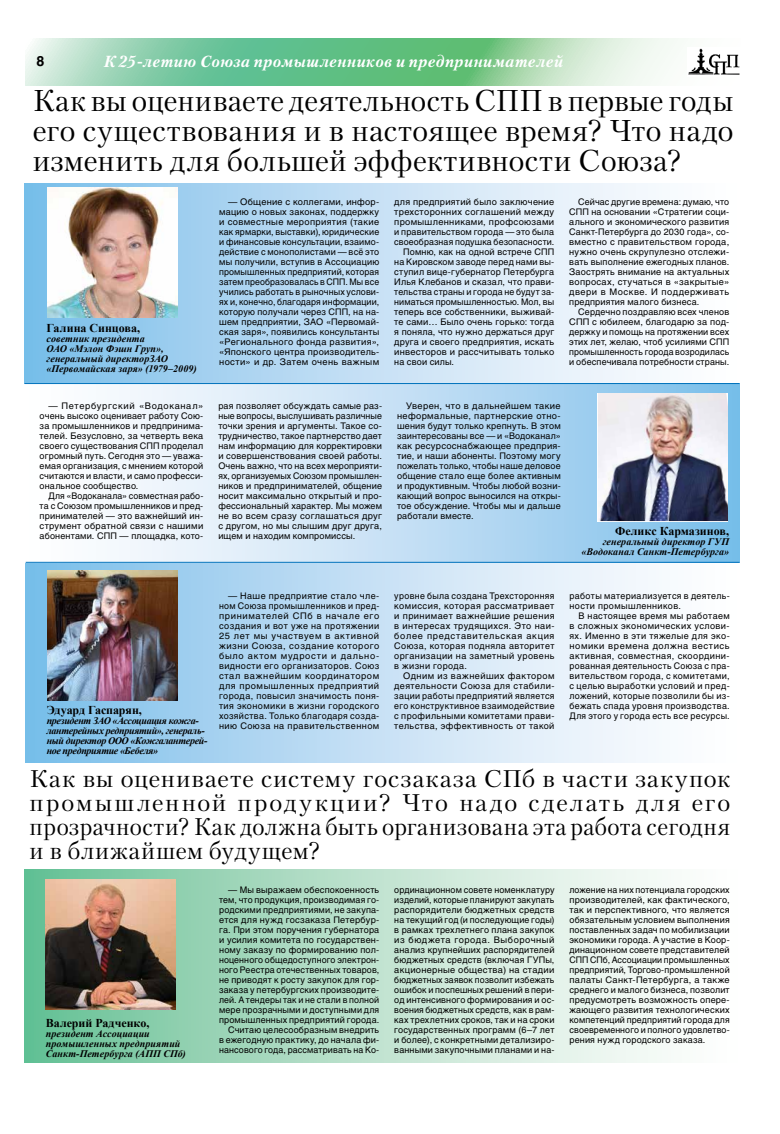
<style>
.page{position:relative;width:780px;height:1134px;background:#fff}
.page>*{position:absolute;margin:0;border:0;box-sizing:border-box;transform-origin:0 0}
.t1{font:30px/30px "Petersburg C";letter-spacing:.015em;color:#000;text-align:justify}
.t2{font:24px/24px "Petersburg C";letter-spacing:.02em;color:#000;text-align:justify}
.t3{font:italic 700 16px "Petersburg C";letter-spacing:.03em;color:#fff}
.t4{font:700 14px "Helios C";color:#000}
.t5{font:700 12px "Times New Roman";letter-spacing:-.005em;color:#000}
.t6{font:italic 700 10px/10px "Times New Roman";color:#000}
.t7{font:italic 700 10px/10px "Times New Roman";letter-spacing:-.035em;color:#000}
.t8{font:9px/10px "Helios C";letter-spacing:.02em;color:#000;text-align:justify}
.t9{font:9px/10px "Helios C";letter-spacing:.04em;color:#000}
</style>
<div class="page">
<div style="left:25px;top:869px;width:715px;height:193px;background:linear-gradient(to right,#6dc096,#fff)"></div>
<div style="left:25px;top:183px;width:714px;height:200px;background:linear-gradient(to right,#81c0e9,#fff)"></div>
<div style="left:26px;top:562px;width:713px;height:200px;background:linear-gradient(to right,#7ebde8,#fff)"></div>
<div style="left:26px;top:383px;width:713px;height:179px;background:linear-gradient(to right,#fff,#82c1ea)"></div>
<svg style="left:26px;top:39px;width:649px;height:46px;background:#91d1a9"></svg>
<img style="left:688px;top:48px;width:52px;height:27px">
<img style="left:46px;top:879px;width:130px;height:130px">
<img style="left:47px;top:570px;width:130px;height:130px">
<img style="left:598px;top:393px;width:130px;height:128px">
<img style="left:48px;top:187px;width:129px;height:130px">
<hr style="left:25px;top:383px;width:714px;height:1px;background:#0072bc">
<hr style="left:26px;top:562px;width:713px;height:1px;background:#0072bc">
<h3 class="t4" style="left:36px;top:53px;width:9px">8</h3>
<h3 class="t3" style="left:104px;top:51px;width:461px">К 25-летию Союза промышленников и предпринимателей</h3>
<h1 class="t1" style="left:33px;top:85px;width:702px">Как вы оцениваете деятельность СПП в первые годы его существования и в настоящее время? Что надо изменить для большей эффективности Союза?</h1>
<h3 class="t5" style="left:47px;top:319px;width:95px">Галина Синцова,</h3>
<p class="t6" style="left:47px;top:334px;width:152px">советник президента<br>ОАО «Мэлон Фэшн Груп», генеральный директорЗАО «Первомайская заря» (1979–2009)</p>
<p class="t8" style="left:40px;top:401px;width:165px;text-indent:9px">— Петербургский «Водоканал» очень высоко оценивает работу Сою&shy;за промышленников и предпринима&shy;телей. Безусловно, за четверть века своего существования СПП проделал огромный путь. Сегодня это — уважа&shy;емая организация, с мнением которой считаются и власти, и само професси&shy;ональное сообщество.</p>
<p class="t8" style="left:40px;top:491px;width:165px;text-indent:9px">Для «Водоканала» совместная рабо&shy;та с Союзом промышленников и пред&shy;принимателей — это важнейший ин&shy;струмент обратной связи с нашими абонентами. СПП — площадка, кото-</p>
<p class="t8" style="left:219px;top:197px;width:161px;text-indent:9px">— Общение с коллегами, инфор&shy;мацию о новых законах, поддержку и совместные мероприятия (такие как ярмарки, выставки), юридические и финансовые консультации, взаимо&shy;действие с монополистами — всё это мы получили, вступив в Ассоциацию промышленных предприятий, которая затем преобразовалась в СПП. Мы все учились работать в рыночных услови&shy;ях и, конечно, благодаря информации, которую получали через СПП, на на&shy;шем предприятии, ЗАО «Первомай&shy;ская заря», появились консультанты «Регионального фонда развития», «Японского центра производитель&shy;ности» и др. Затем очень важным</p>
<p class="t8" style="left:394px;top:197px;width:161px">для предприятий было заключение</p>
<p class="t8" style="left:394px;top:207px;width:161px">трехсторонних соглашений между</p>
<p class="t8" style="left:394px;top:217px;width:161px">промышленниками, профсоюзами</p>
<p class="t8" style="left:394px;top:227px;width:161px">и правительством города — это была</p>
<p class="t8" style="left:394px;top:237px;width:161px">своеобразная подушка безопасности.</p>
<p class="t8" style="left:403px;top:247px;width:152px">Помню, как на одной встрече СПП</p>
<p class="t8" style="left:394px;top:257px;width:161px">на Кировском заводе перед нами вы-</p>
<p class="t8" style="left:394px;top:267px;width:161px">ступил вице-губернатор Петербурга</p>
<p class="t8" style="left:394px;top:277px;width:161px">Илья Клебанов и сказал, что прави-</p>
<p class="t8" style="left:394px;top:287px;width:161px">тельства страны и города не будут за-</p>
<p class="t8" style="left:394px;top:297px;width:161px">ниматься промышленностью. Мол, вы</p>
<p class="t8" style="left:394px;top:307px;width:161px">теперь все собственники, выживай-</p>
<p class="t8" style="left:394px;top:317px;width:161px">те сами… Было очень горько: тогда</p>
<p class="t8" style="left:394px;top:327px;width:161px">я поняла, что нужно держаться друг</p>
<p class="t8" style="left:394px;top:337px;width:161px">друга и своего предприятия, искать</p>
<p class="t8" style="left:394px;top:347px;width:161px">инвесторов и рассчитывать только</p>
<p class="t8" style="left:394px;top:357px;width:61px">на свои силы.</p>
<p class="t8" style="left:569px;top:197px;width:161px;text-indent:9px">Сейчас другие времена: думаю, что СПП на основании «Стратегии соци&shy;ального и экономического развития Санкт-Петербурга до 2030 года», со&shy;вместно с правительством города, нужно очень скрупулезно отслежи&shy;вать выполнение ежегодных планов.<br>Заострять внимание на актуальных вопросах, стучаться в «закрытые» двери в Москве. И поддерживать предприятия малого бизнеса.</p>
<p class="t8" style="left:569px;top:307px;width:161px;text-indent:9px">Сердечно поздравляю всех членов СПП с юбилеем, благодарю за под&shy;держку и помощь на протяжении всех этих лет, желаю, чтоб усилиями СПП промышленность города возродилась и обеспечивала потребности страны.</p>
<p class="t8" style="left:218px;top:401px;width:165px">рая позволяет обсуждать самые раз&shy;ные вопросы, выслушивать различные точки зрения и аргументы. Такое со&shy;трудничество, такое партнерство дает нам информацию для корректировки и совершенствования своей работы.<br>Очень важно, что на всех мероприяти&shy;ях, организуемых Союзом промышлен&shy;ников и предпринимателей, общение носит максимально открытый и про&shy;фессиональный характер. Мы можем не во всем сразу соглашаться друг с другом, но мы слышим друг друга, ищем и находим компромиссы.</p>
<p class="t8" style="left:397px;top:401px;width:165px;text-indent:9px">Уверен, что в дальнейшем такие неформальные, партнерские отно&shy;шения будут только крепнуть. В этом заинтересованы все — и «Водоканал» как ресурсоснабжающее предприя&shy;тие, и наши абоненты. Поэтому могу пожелать только, чтобы наше деловое общение стало еще более активным и продуктивным. Чтобы любой возни&shy;кающий вопрос выносился на откры&shy;тое обсуждение. Чтобы мы и дальше работали вместе.</p>
<h3 class="t5" style="left:615px;top:522px;width:115px">Феликс Кармазинов,</h3>
<p class="t6" style="left:581px;top:537px;width:149px;text-align:right">генеральный директор ГУП «Водоканал Санкт-Петербурга»</p>
<h3 class="t5" style="left:47px;top:701px;width:97px">Эдуард Гаспарян,</h3>
<p class="t7" style="left:47px;top:715px;width:162px">президент ЗАО «Ассоциация кожга&shy;лантерейных редприятий», генераль&shy;ный директор ООО «Кожгалантерей&shy;ное предприятие «Бебеля»</p>
<p class="t8" style="left:219px;top:591px;width:162px;text-indent:9px">— Наше предприятие стало чле&shy;ном Союза промышленников и пред&shy;принимателей СПб в начале его создания и вот уже на протяжении 25 лет мы участвуем в активной жизни Союза, создание которого было актом мудрости и дально&shy;видности его организаторов. Союз стал важнейшим координатором для промышленных предприятий города, повысил значимость поня&shy;тия экономики в жизни городского хозяйства. Только благодаря созда&shy;нию Союза на правительственном</p>
<p class="t8" style="left:394px;top:591px;width:162px">уровне была создана Трехсторонняя комиссия, которая рассматривает и принимает важнейшие решения в интересах трудящихся. Это наи&shy;более представительская акция Союза, которая подняла авторитет организации на заметный уровень в жизни города.</p>
<p class="t8" style="left:394px;top:671px;width:162px;text-indent:9px">Одним из важнейших фактором деятельности Союза для стабили&shy;зации работы предприятий является его конструктивное взаимодействие с профильными комитетами прави&shy;тельства, эффективность от такой</p>
<p class="t9" style="left:569px;top:591px;width:162px">работы материализуется в деятель&shy;ности промышленников.</p>
<p class="t8" style="left:569px;top:611px;width:162px;text-indent:9px">В настоящее время мы работаем в сложных экономических услови&shy;ях. Именно в эти тяжелые для эко&shy;номики времена должна вестись активная, совместная, скоордини&shy;рованная деятельность Союза с пра&shy;вительством города, с комитетами, с целью выработки условий и пред&shy;ложений, которые позволили бы из&shy;бежать спада уровня производства.<br>Для этого у города есть все ресурсы.</p>
<h2 class="t2" style="left:30px;top:766px;width:702px">Как вы оцениваете систему госзаказа СПб в части закупок промышленной продукции? Что надо сделать для его прозрачности? Как должна быть организована эта работа сегодня и в ближайшем будущем?</h2>
<h3 class="t5" style="left:46px;top:1014px;width:105px">Валерий Радченко,</h3>
<p class="t6" style="left:46px;top:1029px;width:141px">президент Ассоциации промышленных предприятий<br>Санкт-Петербурга (АПП СПб)</p>
<p class="t8" style="left:219px;top:885px;width:162px;text-align:right">— Мы выражаем обеспокоенность тем, что продукция, производимая го&shy;родскими предприятиями, не закупа&shy;ется для нужд госзаказа Петербур&shy;га. При этом поручения губернатора и усилия комитета по государствен&shy;ному заказу по формированию пол&shy;ноценного общедоступного электрон&shy;ного Реестра отечественных товаров, не приводят к росту закупок для гор&shy;заказа у петербургских производите&shy;лей. А тендеры так и не стали в полной мере прозрачными и доступными для промышленных предприятий города.<br>Считаю целесообразным внедрить<br>в ежегодную практику, до начала фи&shy;нансового года, рассматривать на Ко-</p>
<p class="t8" style="left:394px;top:885px;width:162px">ординационном совете номенклатуру изделий, которые планируют закупать распорядители бюджетных средств на текущий год (и последующие годы) в рамках трехлетнего плана закупок из бюджета города. Выборочный анализ крупнейших распорядителей бюджетных средств (включая ГУПы, акционерные общества) на стадии бюджетных заявок позволит избежать ошибок и поспешных решений в пери&shy;од интенсивного формирования и ос&shy;воения бюджетных средств, как в рам&shy;ках трехлетних сроков, так и на сроки государственных программ (6–7 лет и более), с конкретными детализиро&shy;ванными закупочными планами и на-</p>
<p class="t8" style="left:569px;top:885px;width:162px">ложение на них потенциала городских производителей, как фактического, так и перспективного, что является обязательным условием выполнения поставленных задач по мобилизации экономики города. А участие в Коор&shy;динационном совете представителей СПП СПб, Ассоциации промышленных предприятий, Торгово‑промышленной палаты Санкт-Петербурга, а также среднего и малого бизнеса, позволит предусмотреть возможность опере&shy;жающего развития технологических компетенций предприятий города для своевременного и полного удовлетво&shy;рения нужд городского заказа.</p>
</div>
